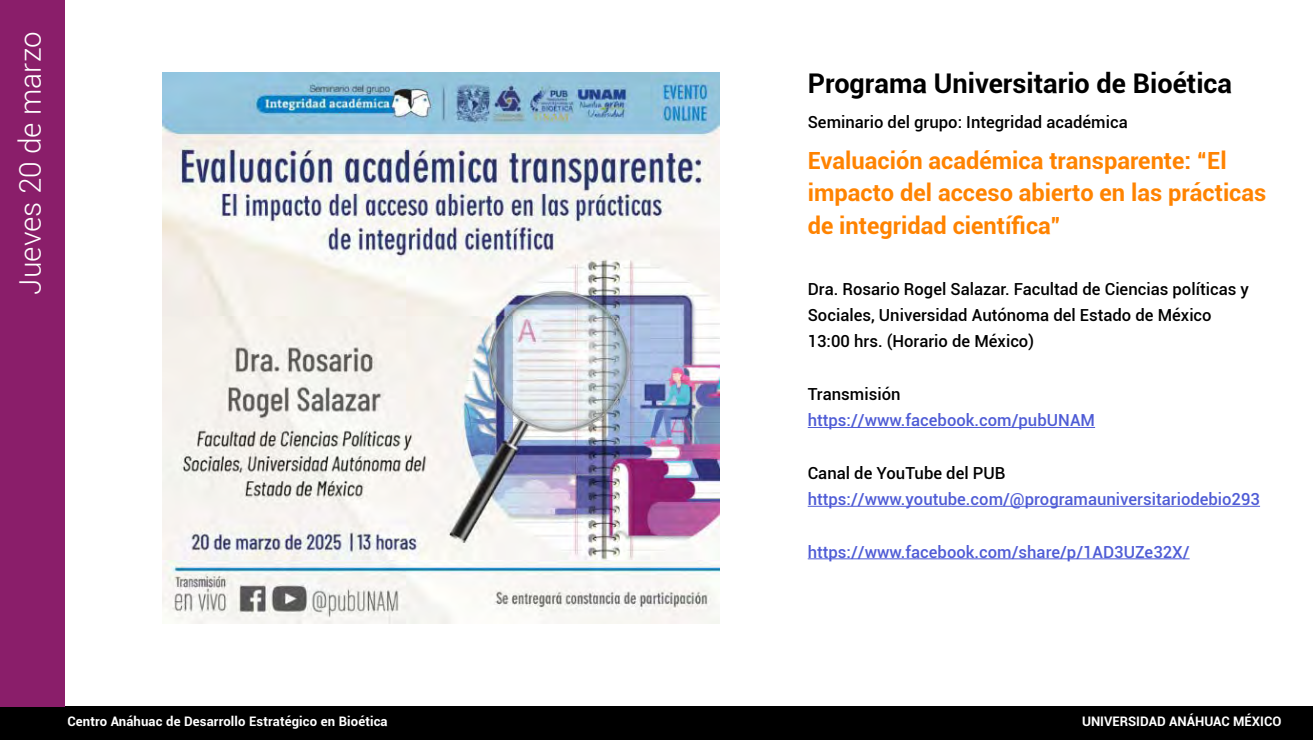
<style>
.page{position:relative;width:1313px;height:740px;background:#fff}
.page>*{position:absolute;margin:0;border:0;box-sizing:border-box;transform-origin:0 0}
.t1{font:300 29.75px "Roboto";color:#fff}
.t2{font:700 27.12px "Roboto";color:#000}
.t3{font:700 23.62px/32.4px "Roboto";color:#ff8300}
.t4{font:500 16.62px/26.2px "Roboto";color:#000}
.t5{font:500 16.62px "Roboto";color:#4f5cd6}
.t6{font:700 13.12px "Roboto";letter-spacing:.01em;color:#fff}
</style>
<div class="page">
<div style="left:0;top:706px;width:1312px;height:33px;background:#000"></div>
<div style="left:0;top:0;width:65px;height:706px;background:#8a1e6a"></div>
<hr style="left:807px;top:427px;width:288px;height:1px;background:#4f5cd6">
<hr style="left:807px;top:505px;width:453px;height:1px;background:#4f5cd6">
<hr style="left:807px;top:558px;width:382px;height:1px;background:#4f5cd6">
<img style="left:163px;top:72px;width:556px;height:551px">
<h1 class="t1" style="left:10px;top:294px;width:264px;rotate:-90deg">Jueves 20 de marzo</h1>
<h2 class="t2" style="left:807px;top:64px;width:426px">Programa Universitario de Bioética</h2>
<p class="t4" style="left:807px;top:108px;width:321px">Seminario del grupo: Integridad académica</p>
<h3 class="t3" style="left:807px;top:143px;width:460px">Evaluación académica transparente: “El impacto del acceso abierto en las prácticas de integridad científica”</h3>
<p class="t4" style="left:807px;top:275px;width:443px">Dra. Rosario Rogel Salazar. Facultad de Ciencias políticas y<br>Sociales, Universidad Autónoma del Estado de México<br>13:00 hrs. (Horario de México)</p>
<p class="t4" style="left:807px;top:380px;width:94px">Transmisión</p>
<p class="t5" style="left:807px;top:408px;width:289px">https://www.facebook.com/pubUNAM</p>
<p class="t4" style="left:807px;top:459px;width:199px">Canal de YouTube del PUB</p>
<p class="t5" style="left:807px;top:487px;width:454px">https://www.youtube.com/@programauniversitariodebio293</p>
<p class="t5" style="left:807px;top:540px;width:383px">https://www.facebook.com/share/p/1AD3UZe32X/</p>
<p class="t6" style="left:67px;top:711px;width:322px">Centro Anáhuac de Desarrollo Estratégico en Bioética</p>
<p class="t6" style="left:1082px;top:711px;width:201px">UNIVERSIDAD ANÁHUAC MÉXICO</p>
</div>
